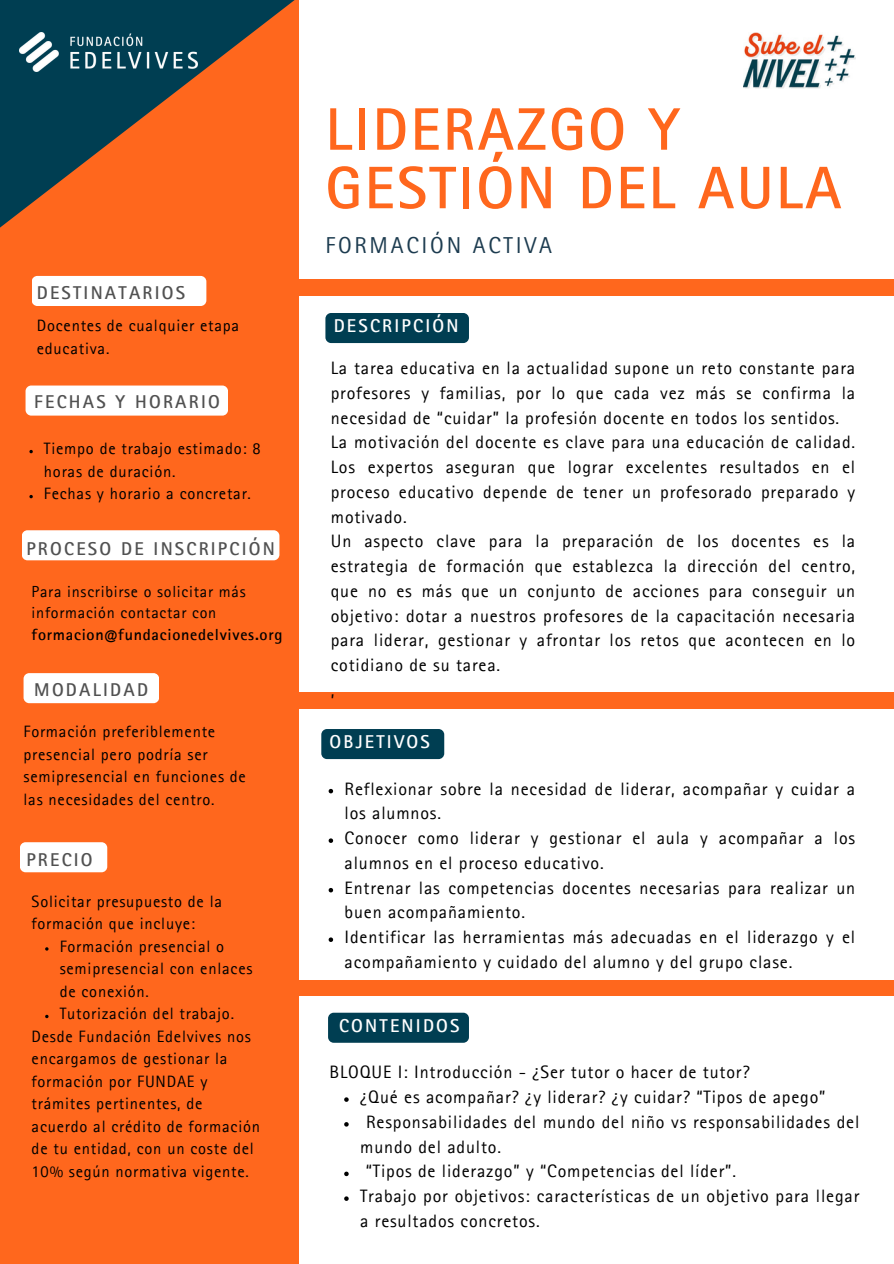
<style>
.page{position:relative;width:894px;height:1264px;background:#fff}
.page>*{position:absolute;margin:0;border:0;box-sizing:border-box;transform-origin:0 0}
.t1{font:700 60px/58.5px "Rotis Sans Serif Pro";letter-spacing:.04em;color:#ff671d}
.t2{font:23.1px "Rotis Sans Serif Pro";letter-spacing:.12em;color:#1c3b4f}
.t3{font:700 18.6px "Rotis Sans Serif Pro";letter-spacing:.12em;color:#515151}
.t4{font:700 18.6px "Rotis Sans Serif Pro";letter-spacing:.12em;color:#fff}
.t5{font:18px/24.8px "Rotis Sans Serif Pro";letter-spacing:.045em;color:#000}
.t6{font:16.5px/22.5px "Rotis Sans Serif Pro";letter-spacing:.045em;color:#000}
.t7{font:16.05px/21.3px "Rotis Sans Serif Pro";letter-spacing:.045em;color:#000}
.s1{font-weight:700}
</style>
<div class="page">
<div style="left:298px;top:280px;width:595px;height:15px;background:#ff671d"></div>
<div style="left:321px;top:729px;width:123px;height:30px;background:#003e52;border-radius:6px"></div>
<div style="left:0;top:0;width:298px;height:1263px;background:#ff671d"></div>
<div style="left:32px;top:276px;width:174px;height:30px;background:#fff;border-radius:6px"></div>
<div style="left:325px;top:313px;width:144px;height:30px;background:#003e52;border-radius:6px"></div>
<img style="left:743px;top:33px;width:112px;height:56px">
<svg style="left:0;top:0;width:294px;height:228px"></svg>
<div style="left:298px;top:692px;width:595px;height:16px;background:#ff671d"></div>
<div style="left:26px;top:385px;width:202px;height:30px;background:#fff;border-radius:6px"></div>
<div style="left:24px;top:673px;width:135px;height:30px;background:#fff;border-radius:6px"></div>
<img style="left:20px;top:33px;width:178px;height:38px">
<div style="left:20px;top:842px;width:87px;height:30px;background:#fff;border-radius:6px"></div>
<div style="left:22px;top:530px;width:257px;height:30px;background:#fff;border-radius:6px"></div>
<svg style="left:328px;top:789px;width:5px;height:4px"></svg>
<svg style="left:328px;top:838px;width:5px;height:5px"></svg>
<svg style="left:328px;top:888px;width:5px;height:4px"></svg>
<svg style="left:328px;top:937px;width:5px;height:5px"></svg>
<svg style="left:29px;top:450px;width:4px;height:3px"></svg>
<svg style="left:29px;top:495px;width:4px;height:3px"></svg>
<div style="left:328px;top:1012px;width:141px;height:30px;background:#003e52;border-radius:6px"></div>
<div style="left:298px;top:980px;width:595px;height:15px;background:#ff671d"></div>
<svg style="left:344px;top:1097px;width:4px;height:4px"></svg>
<svg style="left:344px;top:1122px;width:4px;height:4px"></svg>
<svg style="left:344px;top:1171px;width:4px;height:5px"></svg>
<svg style="left:344px;top:1196px;width:4px;height:4px"></svg>
<p class="t3" style="left:37px;top:286px;width:150px">DESTINATARIOS</p>
<p class="t6" style="left:37px;top:317px;width:204px">Docentes de cualquier etapa educativa.</p>
<p class="t3" style="left:34px;top:395px;width:187px">FECHAS Y HORARIO</p>
<p class="t6" style="left:44px;top:440px;width:218px">Tiempo de trabajo estimado: 8 horas de duración.</p>
<p class="t6" style="left:44px;top:485px;width:208px">Fechas y horario a concretar.</p>
<h3 class="t3" style="left:26px;top:541px;width:250px">PROCESO DE INSCRIPCIÓN</h3>
<p class="t7" style="left:32px;top:583px;width:252px">Para inscribirse o solicitar más información contactar con <span class="s1">formacion@fundacionedelvives.org</span></p>
<h3 class="t3" style="left:34px;top:683px;width:115px">MODALIDAD</h3>
<h3 class="t6" style="left:24px;top:722px;width:224px">Formación preferiblemente presencial pero podría ser semipresencial en funciones de las necesidades del centro.</h3>
<p class="t3" style="left:26px;top:852px;width:68px">PRECIO</p>
<h1 class="t6" style="left:32px;top:892px;width:192px">Solicitar presupuesto de la formación que incluye:</h1>
<h2 class="t6" style="left:60px;top:937px;width:194px">Formación presencial o semipresencial con enlaces de conexión.</h2>
<p class="t6" style="left:60px;top:1004px;width:176px">Tutorización del trabajo.</p>
<h3 class="t6" style="left:32px;top:1027px;width:230px">Desde Fundación Edelvives nos encargamos de gestionar la formación por FUNDAE y trámites pertinentes, de acuerdo al crédito de formación de tu entidad, con un coste del<br>10% según normativa vigente.</h3>
<p class="t1" style="left:325px;top:108px;width:517px">LIDERAZGO Y<br>GESTIÓN DEL AULA</p>
<h4 class="t2" style="left:325px;top:237px;width:228px">FORMACIÓN ACTIVA</h4>
<h3 class="t4" style="left:333px;top:319px;width:126px">DESCRIPCIÓN</h3>
<p class="t5" style="left:331px;top:358px;width:526px">La tarea educativa en la actualidad supone un reto constante para profesores y familias, por lo que cada vez más se confirma la necesidad de “cuidar” la profesión docente en todos los sentidos.<br>La motivación del docente es clave para una educación de calidad.<br>Los expertos aseguran que lograr excelentes resultados en el proceso educativo depende de tener un profesorado preparado y motivado.<br>Un aspecto clave para la preparación de los docentes es la estrategia de formación que establezca la dirección del centro, que no es más que un conjunto de acciones para conseguir un objetivo: dotar a nuestros profesores de la capacitación necesaria para liderar, gestionar y afrontar los retos que acontecen en lo cotidiano de su tarea.<br>,</p>
<h3 class="t4" style="left:329px;top:735px;width:102px">OBJETIVOS</h3>
<h3 class="t5" style="left:344px;top:778px;width:512px">Reflexionar sobre la necesidad de liderar, acompañar y cuidar a los alumnos.</h3>
<p class="t5" style="left:344px;top:828px;width:512px">Conocer como liderar y gestionar el aula y acompañar a los alumnos en el proceso educativo.</p>
<p class="t5" style="left:344px;top:877px;width:512px">Entrenar las competencias docentes necesarias para realizar un buen acompañamiento.</p>
<p class="t5" style="left:344px;top:927px;width:512px">Identificar las herramientas más adecuadas en el liderazgo y el acompañamiento y cuidado del alumno y del grupo clase.</p>
<p class="t4" style="left:339px;top:1018px;width:122px">CONTENIDOS</p>
<p class="t5" style="left:329px;top:1062px;width:421px">BLOQUE I: Introducción - ¿Ser tutor o hacer de tutor?</p>
<p class="t5" style="left:360px;top:1087px;width:467px">¿Qué es acompañar? ¿y liderar? ¿y cuidar? “Tipos de apego”</p>
<p class="t5" style="left:360px;top:1111px;width:500px;text-indent:6px">Responsabilidades del mundo del niño vs responsabilidades del mundo del adulto.</p>
<h3 class="t5" style="left:365px;top:1161px;width:372px">“Tipos de liderazgo” y “Competencias del líder”.</h3>
<h4 class="t5" style="left:360px;top:1186px;width:500px">Trabajo por objetivos: características de un objetivo para llegar a resultados concretos.</h4>
</div>
